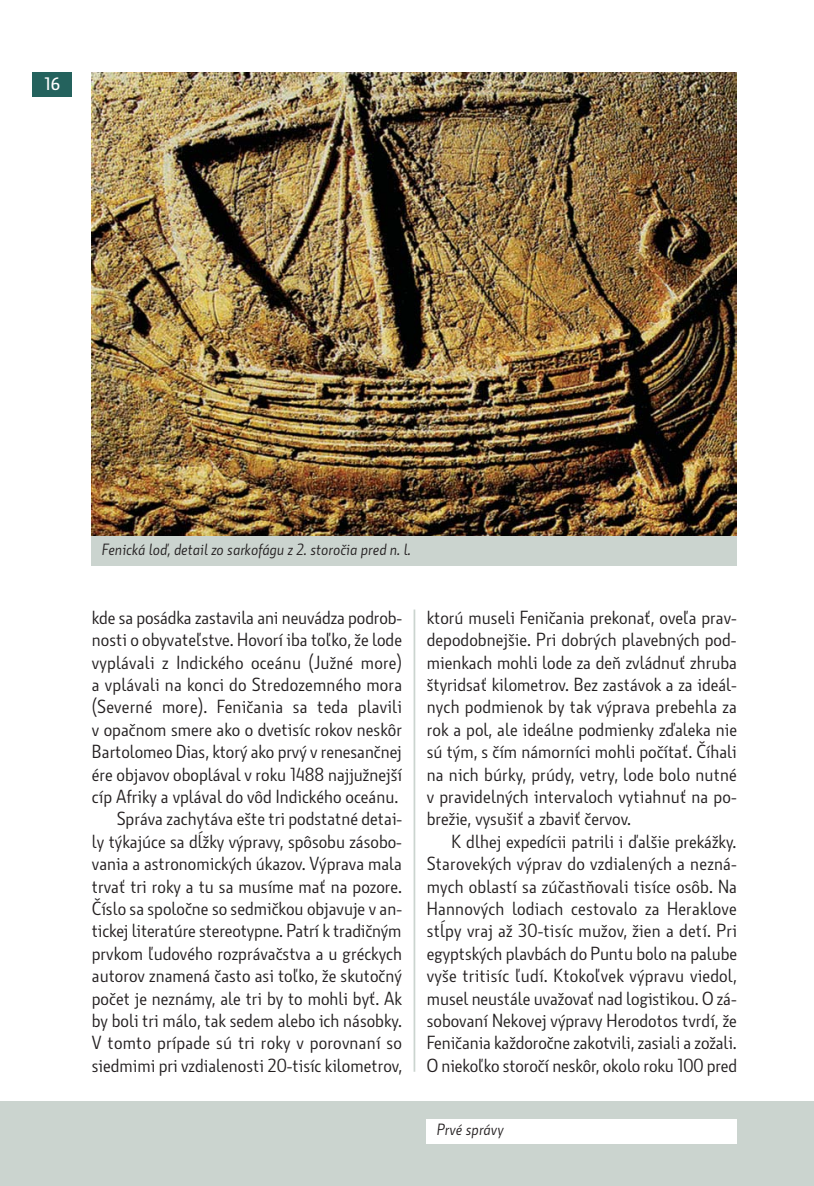
<style>
.page{position:relative;width:814px;height:1186px;background:#fff}
.page>*{position:absolute;margin:0;border:0;box-sizing:border-box;transform-origin:0 0}
.t1{font:18.38px/22.4px "Botanika Lite CE";color:#231f20;text-align:justify}
.t2{font:17.5px "Botanika Demi CE";color:#fff}
.t3{font:italic 15.75px "Botanika Lite CE";color:#231f20}
</style>
<div class="page">
<hr style="left:413px;top:609px;width:2px;height:463px;background:#cbd4cf">
<div style="left:0;top:1101px;width:814px;height:85px;background:#cbd4cf"></div>
<div style="left:32px;top:72px;width:40px;height:25px;background:#24625d"></div>
<div style="left:427px;top:1119px;width:310px;height:25px;background:#fff"></div>
<img style="left:92px;top:72px;width:645px;height:464px">
<div style="left:92px;top:536px;width:645px;height:30px;background:#cbd4cf"></div>
<p class="t2" style="left:44px;top:77px;width:17px">16</p>
<p class="t3" style="left:102px;top:543px;width:311px">Fenická loď, detail zo sarkofágu z 2. storočia pred n. l.</p>
<p class="t1" style="left:92px;top:608px;width:312px;text-align:right">kde sa posádka zastavila ani neuvádza podrob&shy;nosti o obyvateľstve. Hovorí iba toľko, že lode vyplávali z Indického oceánu (Južné more) a vplávali na konci do Stredozemného mora (Severné more). Feničania sa teda plavili v opačnom smere ako o dvetisíc rokov neskôr Bartolomeo Dias, ktorý ako prvý v renesančnej ére objavov oboplával v roku 1488 najjužnejší cíp Afriky a vplával do vôd Indického oceánu.<br>Správa zachytáva ešte tri podstatné detai-<br>ly týkajúce sa dĺžky výpravy, spôsobu zásobo&shy;vania a astronomických úkazov. Výprava mala trvať tri roky a tu sa musíme mať na pozore.<br>Číslo sa spoločne so sedmičkou objavuje v an&shy;tickej literatúre stereotypne. Patrí k tradičným prvkom ľudového rozprávačstva a u gréckych autorov znamená často asi toľko, že skutočný počet je neznámy, ale tri by to mohli byť. Ak by boli tri málo, tak sedem alebo ich násobky.<br>V tomto prípade sú tri roky v porovnaní so siedmimi pri vzdialenosti 20-tisíc kilometrov,</p>
<p class="t1" style="left:427px;top:608px;width:312px">ktorú museli Feničania prekonať, oveľa prav&shy;depodobnejšie. Pri dobrých plavebných pod&shy;mienkach mohli lode za deň zvládnuť zhruba štyridsať kilometrov. Bez zastávok a za ideál&shy;nych podmienok by tak výprava prebehla za rok a pol, ale ideálne podmienky zďaleka nie sú tým, s čím námorníci mohli počítať. Číhali na nich búrky, prúdy, vetry, lode bolo nutné v pravidelných intervaloch vytiahnuť na po&shy;brežie, vysušiť a zbaviť červov.</p>
<p class="t1" style="left:427px;top:832px;width:312px;text-indent:25px">K dlhej expedícii patrili i ďalšie prekážky.<br>Starovekých výprav do vzdialených a nezná&shy;mych oblastí sa zúčastňovali tisíce osôb. Na Hannových lodiach cestovalo za Heraklove stĺpy vraj až 30-tisíc mužov, žien a detí. Pri egyptských plavbách do Puntu bolo na palube vyše tritisíc ľudí. Ktokoľvek výpravu viedol, musel neustále uvažovať nad logistikou. O zá&shy;sobovaní Nekovej výpravy Herodotos tvrdí, že Feničania každoročne zakotvili, zasiali a zožali.<br>O niekoľko storočí neskôr, okolo roku 100 pred</p>
<p class="t3" style="left:437px;top:1124px;width:68px">Prvé správy</p>
</div>
